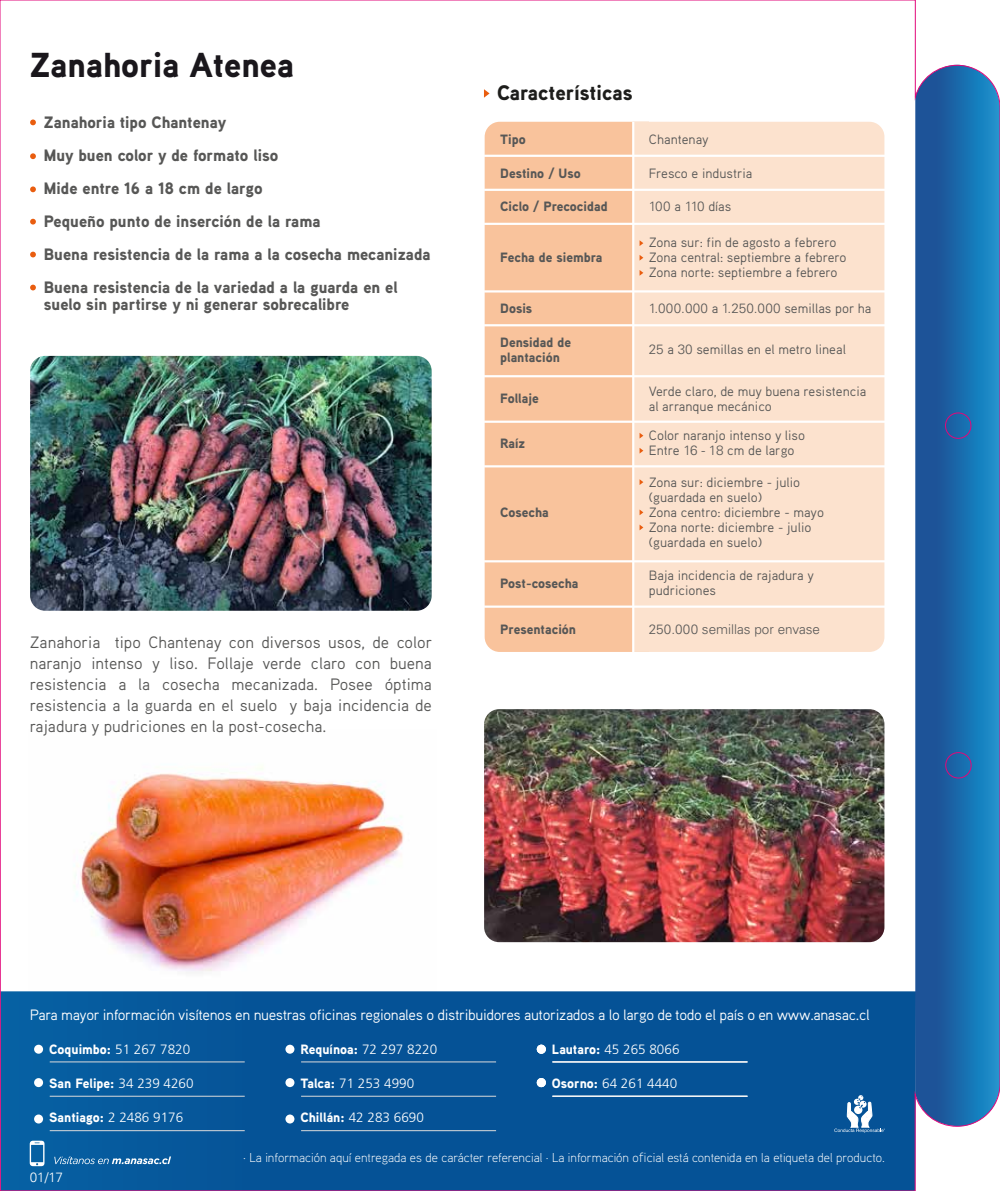
<style>
.page{position:relative;width:1000px;height:1191px;background:#fff}
.page>*{position:absolute;margin:0;border:0;box-sizing:border-box;transform-origin:0 0}
.t1{font:900 34.65px "Aaux Pro";color:#1a171c}
.t2{font:900 21px "Aaux Pro";color:#1d1d1b}
.t3{font:900 16.5px/33px "Aaux Pro";color:#575756}
.t4{font:16.5px/21px "Aaux Pro Regular OSF";color:#575756;text-align:justify}
.t5{font:15px "Aaux Pro Regular OSF";letter-spacing:-.025em;color:#fff}
.t6{font:13.5px/15px "Aaux Pro Regular OSF";color:#575756}
.t7{font:900 13.5px/15px "Aaux Pro";color:#575756}
.t8{font:900 13.5px "Aaux Pro";color:#fff}
.t9{font:300 13.5px "Frutiger LT Std";color:#fff}
.t10{font:300 13.5px "Univers LT Std";color:#575756}
.t11{font:300 13.5px "Univers LT Std";letter-spacing:.02em;color:#575756}
.t12{font:300 13.5px "Univers LT Std";color:#fff}
.t13{font:12.9px "Aaux Pro Light OSF";color:#fff}
.s1{font-family:"Aaux Pro Regular OSF";font-weight:400}
.s2{font-family:"Univers LT Std";font-weight:300}
.s3{font-family:"Frutiger LT Std";font-weight:300}
.s4{font-family:"Aaux Pro";font-weight:900}
.s5{font-family:"Gotham";font-weight:300}
</style>
<div class="page">
<img style="left:0;top:0;width:999px;height:1191px">
<h1 class="t1" style="left:30px;top:42px;width:266px">Zanahoria Atenea</h1>
<p class="t3" style="left:44px;top:105px;width:388px">Zanahoria tipo Chantenay<br>Muy buen color y de formato liso<br>Mide entre 16 a 18 cm de largo<br>Pequeño punto de inserción de la rama<br>Buena resistencia de la rama a la cosecha mecanizada Buena resistencia de la variedad a la guarda en el</p>
<p class="t3" style="left:44px;top:287px;width:307px">suelo sin partirse y ni generar sobrecalibre</p>
<p class="t4" style="left:30px;top:631px;width:404px">Zanahoria tipo Chantenay con diversos usos, de color naranjo intenso y liso. Follaje verde claro con buena resistencia a la cosecha mecanizada. Posee óptima resistencia a la guarda en el suelo y baja incidencia de rajadura y pudriciones en la post-cosecha.</p>
<h2 class="t2" style="left:497px;top:79px;width:137px">Características</h2>
<p class="t7" style="left:500px;top:131px;width:27px">Tipo</p>
<p class="t7" style="left:500px;top:166px;width:82px">Destino / Uso</p>
<p class="t7" style="left:500px;top:199px;width:109px">Ciclo / Precocidad</p>
<p class="t7" style="left:500px;top:250px;width:103px">Fecha de siembra</p>
<p class="t7" style="left:500px;top:300px;width:33px">Dosis</p>
<p class="t7" style="left:500px;top:334px;width:72px">Densidad de plantación</p>
<p class="t7" style="left:500px;top:390px;width:40px">Follaje</p>
<p class="t7" style="left:500px;top:435px;width:27px">Raíz</p>
<p class="t7" style="left:500px;top:504px;width:50px">Cosecha</p>
<p class="t7" style="left:500px;top:575px;width:80px">Post-cosecha</p>
<p class="t6" style="left:648px;top:132px;width:61px">Chantenay</p>
<p class="t6" style="left:648px;top:166px;width:105px">Fresco e industria</p>
<p class="t10" style="left:648px;top:198px;width:84px">100 <span class="s1">a</span> 110 <span class="s1">días</span></p>
<p class="t6" style="left:648px;top:235px;width:199px">Zona sur: fin de agosto a febrero<br>Zona central: septiembre a febrero<br>Zona norte: septiembre a febrero</p>
<p class="t11" style="left:648px;top:300px;width:224px">1.000.000 <span class="s1">a</span> 1.250.000 <span class="s1">semillas por ha</span></p>
<p class="t6" style="left:648px;top:342px;width:198px"><span class="s2">25</span> a <span class="s2">30</span> semillas en el metro lineal</p>
<p class="t6" style="left:648px;top:383px;width:219px">Verde claro, de muy buena resistencia al arranque mecánico</p>
<p class="t6" style="left:648px;top:428px;width:158px">Color naranjo intenso y liso<br>Entre <span class="s2">16 - 18</span> cm de largo</p>
<p class="t6" style="left:648px;top:474px;width:177px">Zona sur: diciembre - julio (guardada en suelo)<br>Zona centro: diciembre - mayo<br>Zona norte: diciembre - julio (guardada en suelo)</p>
<p class="t6" style="left:648px;top:567px;width:167px">Baja incidencia de rajadura y pudriciones</p>
<p class="t7" style="left:500px;top:621px;width:77px">Presentación</p>
<p class="t10" style="left:648px;top:621px;width:173px">250.000 semillas por envase</p>
<p class="t5" style="left:30px;top:1005px;width:841px">Para mayor información visítenos en nuestras oficinas regionales o distribuidores autorizados a lo largo de todo el país o en www.anasac.cl</p>
<p class="t8" style="left:49px;top:1040px;width:142px">Coquimbo: <span class="s3">51 267 7820</span></p>
<p class="t8" style="left:49px;top:1074px;width:146px">San Felipe: <span class="s3">34 239 4260</span></p>
<p class="t8" style="left:49px;top:1109px;width:135px">Santiago: <span class="s3">2 2486 9176</span></p>
<p class="t8" style="left:300px;top:1040px;width:138px">Requínoa: <span class="s3">72 297 8220</span></p>
<p class="t9" style="left:300px;top:1075px;width:115px"><span class="s4">Talca:</span> 71 253 4990</p>
<p class="t9" style="left:300px;top:1110px;width:125px"><span class="s4">Chillán:</span> 42 283 6690</p>
<p class="t9" style="left:552px;top:1041px;width:129px"><span class="s4">Lautaro:</span> 45 265 8066</p>
<p class="t9" style="left:552px;top:1075px;width:127px"><span class="s4">Osorno:</span> 64 261 4440</p>
<p class="t12" style="left:30px;top:1169px;width:35px">01/17</p>
<p class="t13" style="left:243px;top:1149px;width:643px">· La información aquí entregada es de carácter referencial · La información o<span class="s5">fi</span>cial está contenida en la etiqueta del producto.</p>
</div>
